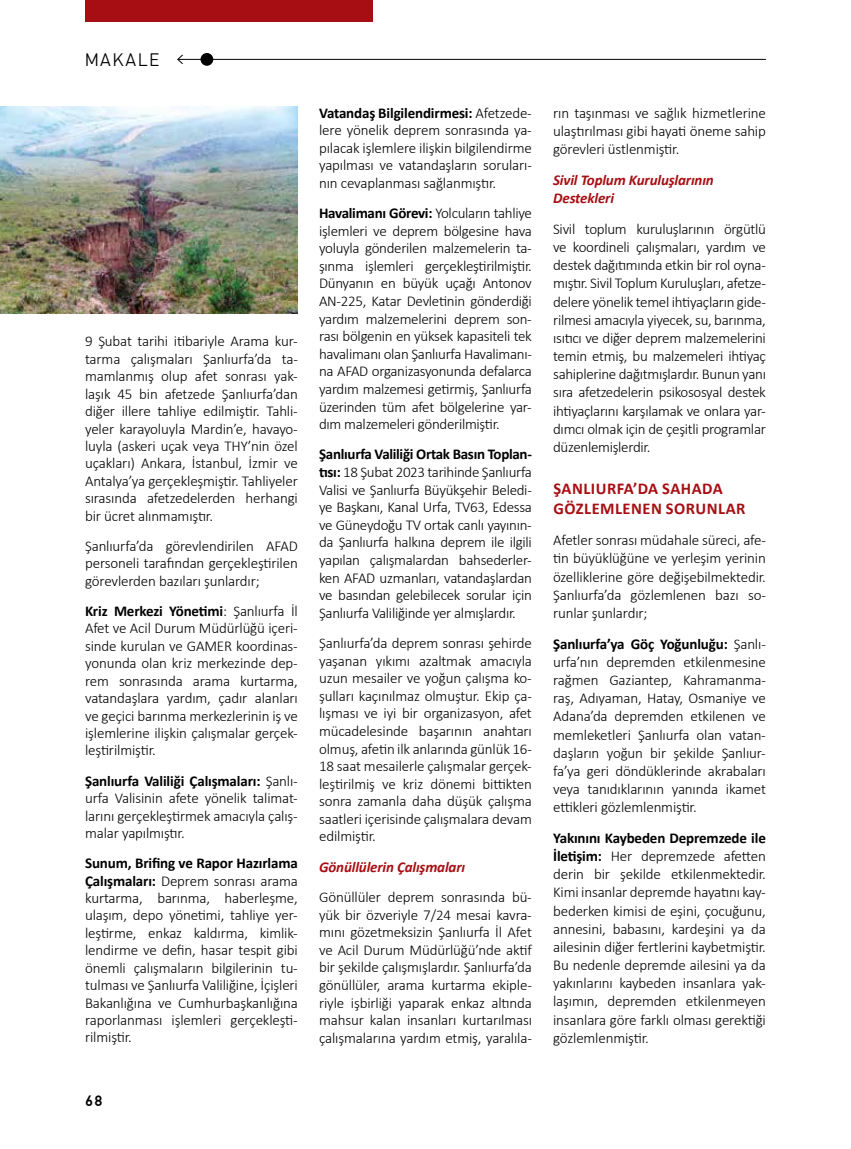
<style>
.page{position:relative;width:851px;height:1149px;background:#fff}
.page>*{position:absolute;margin:0;border:0;box-sizing:border-box;transform-origin:0 0}
.t1{font:300 18px "PF Din Text Pro";letter-spacing:.1em;color:#000}
.t2{font:700 16.5px/20.7px "Calibri";letter-spacing:.025em;color:#a70e13}
.t3{font:300 15px/17.5px "Calibri";letter-spacing:-.01em;color:#000;text-align:justify}
.t4{font:italic 700 15px/18.1px "Calibri";letter-spacing:-.01em;color:#a70e13}
.t5{font:500 15px "PF Din Text Pro";color:#000}
.s1{font-weight:700}
</style>
<div class="page">
<div style="left:200px;top:53px;width:13px;height:13px;background:#000;border-radius:50%"></div>
<hr style="left:178px;top:59px;width:587px;height:1px;background:#000">
<svg style="left:177px;top:54px;width:6px;height:10px"></svg>
<div style="left:85px;top:0;width:288px;height:21px;background:#a70e13"></div>
<img style="left:0;top:106px;width:298px;height:208px">
<p class="t1" style="left:85px;top:50px;width:76px">MAKALE</p>
<p class="t3" style="left:85px;top:332px;width:214px">9 Şubat tarihi itibariyle Arama kur&shy;tarma çalışmaları Şanlıurfa’da ta&shy;mamlanmış olup afet sonrası yak&shy;laşık 45 bin afetzede Şanlıurfa’dan diğer illere tahliye edilmiştir. Tahli&shy;yeler karayoluyla Mardin’e, havayo&shy;luyla (askeri uçak veya THY’nin özel uçakları) Ankara, İstanbul, İzmir ve Antalya’ya gerçekleşmiştir. Tahliyeler sırasında afetzedelerden herhangi bir ücret alınmamıştır.</p>
<p class="t3" style="left:85px;top:537px;width:214px">Şanlıurfa’da görevlendirilen AFAD personeli tarafından gerçekleştirilen görevlerden bazıları şunlardır;</p>
<p class="t3" style="left:85px;top:602px;width:214px"><span class="s1">Kriz Merkezi Yönetimi</span>: Şanlıurfa İl Afet ve Acil Durum Müdürlüğü içeri&shy;sinde kurulan ve GAMER koordinas&shy;yonunda olan kriz merkezinde dep&shy;rem sonrasında arama kurtarma, vatandaşlara yardım, çadır alanları ve geçici barınma merkezlerinin iş ve işlemlerine ilişkin çalışmalar gerçek&shy;leştirilmiştir.</p>
<p class="t3" style="left:85px;top:771px;width:214px"><span class="s1">Şanlıurfa Valiliği Çalışmaları:</span> Şanlı&shy;urfa Valisinin afete yönelik talimat&shy;larını gerçekleştirmek amacıyla çalış&shy;malar yapılmıştır.</p>
<p class="t3" style="left:85px;top:854px;width:214px"><span class="s1">Sunum, Brifing ve Rapor Hazırlama Çalışmaları:</span> Deprem sonrası arama kurtarma, barınma, haberleşme, ulaşım, depo yönetimi, tahliye yer&shy;leştirme, enkaz kaldırma, kimlik&shy;lendirme ve defin, hasar tespit gibi önemli çalışmaların bilgilerinin tu&shy;tulması ve Şanlıurfa Valiliğine, İçişleri Bakanlığına ve Cumhurbaşkanlığına raporlanması işlemleri gerçekleşti&shy;rilmiştir.</p>
<p class="t5" style="left:85px;top:1091px;width:19px">68</p>
<p class="t3" style="left:319px;top:104px;width:214px"><span class="s1">Vatandaş Bilgilendirmesi:</span> Afetzede&shy;lere yönelik deprem sonrasında ya&shy;pılacak işlemlere ilişkin bilgilendirme yapılması ve vatandaşların soruları&shy;nın cevaplanması sağlanmıştır.</p>
<p class="t3" style="left:319px;top:204px;width:214px"><span class="s1">Havalimanı Görevi:</span> Yolcuların tahliye işlemleri ve deprem bölgesine hava yoluyla gönderilen malzemelerin ta&shy;şınma işlemleri gerçekleştirilmiştir.<br>Dünyanın en büyük uçağı Antonov AN-225, Katar Devletinin gönderdiği yardım malzemelerini deprem son&shy;rası bölgenin en yüksek kapasiteli tek havalimanı olan Şanlıurfa Havalimanı&shy;na AFAD organizasyonunda defalarca yardım malzemesi getirmiş, Şanlıurfa üzerinden tüm afet bölgelerine yar&shy;dım malzemeleri gönderilmiştir.</p>
<p class="t3" style="left:319px;top:445px;width:214px"><span class="s1">Şanlıurfa Valiliği Ortak Basın Toplan&shy;tısı:</span> 18 Şubat 2023 tarihinde Şanlıurfa Valisi ve Şanlıurfa Büyükşehir Beledi&shy;ye Başkanı, Kanal Urfa, TV63, Edessa ve Güneydoğu TV ortak canlı yayının&shy;da Şanlıurfa halkına deprem ile ilgili yapılan çalışmalardan bahsederler&shy;ken AFAD uzmanları, vatandaşlardan ve basından gelebilecek sorular için Şanlıurfa Valiliğinde yer almışlardır.</p>
<p class="t3" style="left:319px;top:634px;width:214px">Şanlıurfa’da deprem sonrası şehirde yaşanan yıkımı azaltmak amacıyla uzun mesailer ve yoğun çalışma ko&shy;şulları kaçınılmaz olmuştur. Ekip ça&shy;lışması ve iyi bir organizasyon, afet mücadelesinde başarının anahtarı olmuş, afetin ilk anlarında günlük 16- 18 saat mesailerle çalışmalar gerçek&shy;leştirilmiş ve kriz dönemi bittikten sonra zamanla daha düşük çalışma saatleri içerisinde çalışmalara devam edilmiştir.</p>
<p class="t4" style="left:319px;top:856px;width:147px">Gönüllülerin Çalışmaları</p>
<p class="t3" style="left:319px;top:887px;width:214px">Gönüllüler deprem sonrasında bü&shy;yük bir özveriyle 7/24 mesai kavra&shy;mını gözetmeksizin Şanlıurfa İl Afet ve Acil Durum Müdürlüğü’nde aktif bir şekilde çalışmışlardır. Şanlıurfa’da gönüllüler, arama kurtarma ekiple&shy;riyle işbirliği yaparak enkaz altında mahsur kalan insanları kurtarılması çalışmalarına yardım etmiş, yaralıla-</p>
<p class="t3" style="left:553px;top:103px;width:214px;line-height:18.1px">rın taşınması ve sağlık hizmetlerine ulaştırılması gibi hayati öneme sahip görevleri üstlenmiştir.</p>
<p class="t4" style="left:553px;top:170px;width:162px">Sivil Toplum Kuruluşlarının<br>Destekleri</p>
<p class="t3" style="left:553px;top:220px;width:214px;line-height:18.1px">Sivil toplum kuruluşlarının örgütlü ve koordineli çalışmaları, yardım ve destek dağıtımında etkin bir rol oyna&shy;mıştır. Sivil Toplum Kuruluşları, afetze&shy;delere yönelik temel ihtiyaçların gide&shy;rilmesi amacıyla yiyecek, su, barınma, ısıtıcı ve diğer deprem malzemelerini temin etmiş, bu malzemeleri ihtiyaç sahiplerine dağıtmışlardır. Bunun yanı sıra afetzedelerin psikososyal destek ihtiyaçlarını karşılamak ve onlara yar&shy;dımcı olmak için de çeşitli programlar düzenlemişlerdir.</p>
<p class="t2" style="left:553px;top:477px;width:129px">Şanlıur fa’da Sahada<br>Gözlemlenen</p>
<p class="t2" style="left:665px;top:498px;width:20px">Sorunlar</p>
<p class="t3" style="left:553px;top:531px;width:214px;line-height:18.1px">Afetler sonrası müdahale süreci, afe&shy;tin büyüklüğüne ve yerleşim yerinin özelliklerine göre değişebilmektedir.<br>Şanlıurfa’da gözlemlenen bazı so&shy;runlar şunlardır;</p>
<p class="t3" style="left:553px;top:634px;width:214px;line-height:18.1px"><span class="s1">Şanlıurfa’ya Göç Yoğunluğu:</span> Şanlı&shy;urfa’nın depremden etkilenmesine rağmen Gaziantep, Kahramanma&shy;raş, Adıyaman, Hatay, Osmaniye ve Adana’da depremden etkilenen ve memleketleri Şanlıurfa olan vatan&shy;daşların yoğun bir şekilde Şanlıur&shy;fa’ya geri döndüklerinde akrabaları veya tanıdıklarının yanında ikamet ettikleri gözlemlenmiştir.</p>
<p class="t3" style="left:553px;top:828px;width:214px;line-height:18.1px"><span class="s1">Yakınını Kaybeden Depremzede ile İletişim:</span> Her depremzede afetten derin bir şekilde etkilenmektedir.<br>Kimi insanlar depremde hayatını kay&shy;bederken kimisi de eşini, çocuğunu, annesini, babasını, kardeşini ya da ailesinin diğer fertlerini kaybetmiştir.<br>Bu nedenle depremde ailesini ya da yakınlarını kaybeden insanlara yak&shy;laşımın, depremden etkilenmeyen insanlara göre farklı olması gerektiği gözlemlenmiştir.</p>
</div>
